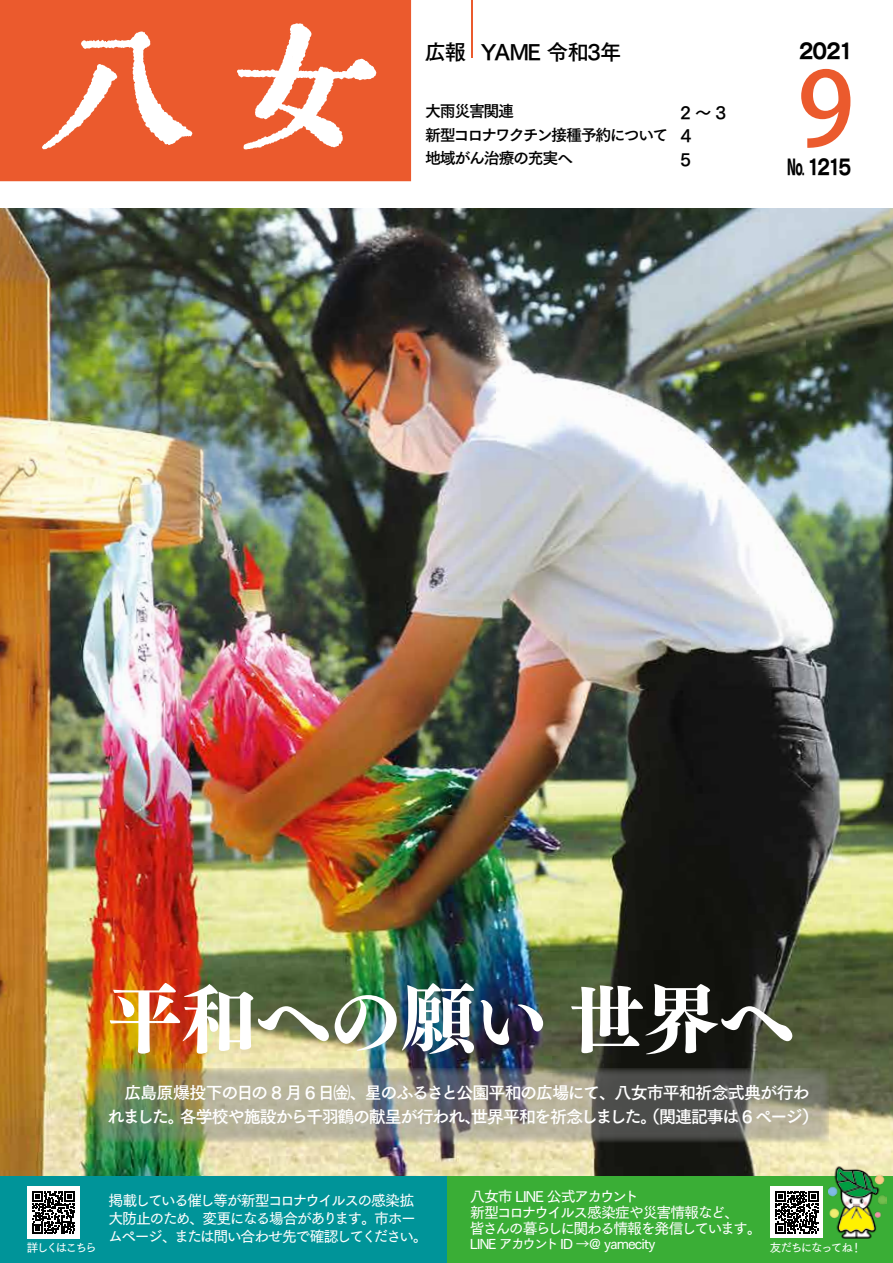
<style>
.page{position:relative;width:893px;height:1263px;background:#fff}
.page>*{position:absolute;margin:0;border:0;box-sizing:border-box;transform-origin:0 0}
.t1{font:800 75.45px "Tsuku Min Pro";letter-spacing:-.025em;color:#fff}
.t2{font:21.3px "Tsuku Go Pro B";letter-spacing:-.065em;color:#000}
.t3{font:21.3px "New Cezanne Pro B";letter-spacing:-.115em;color:#000;scale:.81 1}
.t4{font:21.3px "New Cezanne Pro B";letter-spacing:-.115em;color:#000;scale:.92 1}
.t5{font:16.95px/23.4px "Tsuku Go Pro B";letter-spacing:-.065em;color:#fff}
.t6{font:16.95px/23.4px "Tsuku Go Pro B";color:#000}
.t7{font:15.9px/23.4px "Tsuku Go Pro B";letter-spacing:-.085em;color:#000}
.t8{font:14.85px/18px "Tsuku Go Pro D";letter-spacing:-.11em;color:#fff}
.t9{font:13.8px "Tsuku Go Pro D";letter-spacing:-.07em;color:#fff}
.t10{font:11.7px "Tsuku Go Pro D";letter-spacing:-.135em;color:#fff}
.t11{font:11.7px "Tsuku Go Pro D";letter-spacing:-.155em;color:#fff}
</style>
<div class="page">
<svg style="left:801px;top:69px;width:49px;height:79px"></svg>
<div style="left:0;top:1174px;width:448px;height:89px;background:#009499"></div>
<div style="left:448px;top:1174px;width:445px;height:89px;background:#3aae36"></div>
<div style="left:770px;top:1186px;width:53px;height:52px;background:#fff"></div>
<svg style="left:775px;top:1191px;width:43px;height:43px"></svg>
<div style="left:27px;top:1186px;width:53px;height:52px;background:#fff"></div>
<svg style="left:32px;top:1191px;width:43px;height:43px"></svg>
<img style="left:0;top:208px;width:893px;height:968px">
<img style="left:829px;top:1161px;width:58px;height:78px">
<img style="left:96px;top:1068px;width:733px;height:74px">
<div style="left:0;top:0;width:411px;height:181px;background:#eb5a2d"></div>
<svg style="left:237px;top:23px;width:140px;height:127px"></svg>
<svg style="left:42px;top:31px;width:150px;height:118px"></svg>
<hr style="left:471px;top:0;width:2px;height:57px;background:#eb5a2d">
<h2 class="t2" style="left:425px;top:34px;width:198px">広報 YAME 令和3年</h2>
<p class="t7" style="left:425px;top:98px;width:245px">大雨災害関連<br>新型コロナワクチン接種予約について地域がん治療の充実へ</p>
<p class="t6" style="left:680px;top:99px;width:48px">2～3<br>4<br>5</p>
<h2 class="t4" style="left:799px;top:33px;width:61px">2021</h2>
<h2 class="t3" style="left:787px;top:148px;width:81px">№ 1215</h2>
<h1 class="t1" style="left:107px;top:959px;width:688px">平和への願い 世界へ</h1>
<p class="t5" style="left:108px;top:1079px;width:712px">　広島原爆投下の日の 8 月 6 日㈮、星のふるさと公園平和の広場にて、八女市平和祈念式典が行われました。各学校や施設から千羽鶴の献呈が行われ、世界平和を祈念しました。（関連記事は 6 ページ）</p>
<p class="t8" style="left:108px;top:1190px;width:321px">掲載している催し等が新型コロナウイルスの感染拡大防止のため、変更になる場合があります。市ホームページ、または問い合わせ先で確認してください。</p>
<p class="t8" style="left:470px;top:1186px;width:293px;line-height:15.9px">八女市 LINE 公式アカウント<br>新型コロナウイルス感染症や災害情報など、<br>皆さんの暮らしに関わる情報を発信しています。</p>
<p class="t11" style="left:27px;top:1238px;width:71px">詳しくはこちら</p>
<p class="t9" style="left:470px;top:1232px;width:187px">LINE アカウント ID →＠ yamecity</p>
<p class="t10" style="left:770px;top:1238px;width:94px">友だちになってね！</p>
</div>
